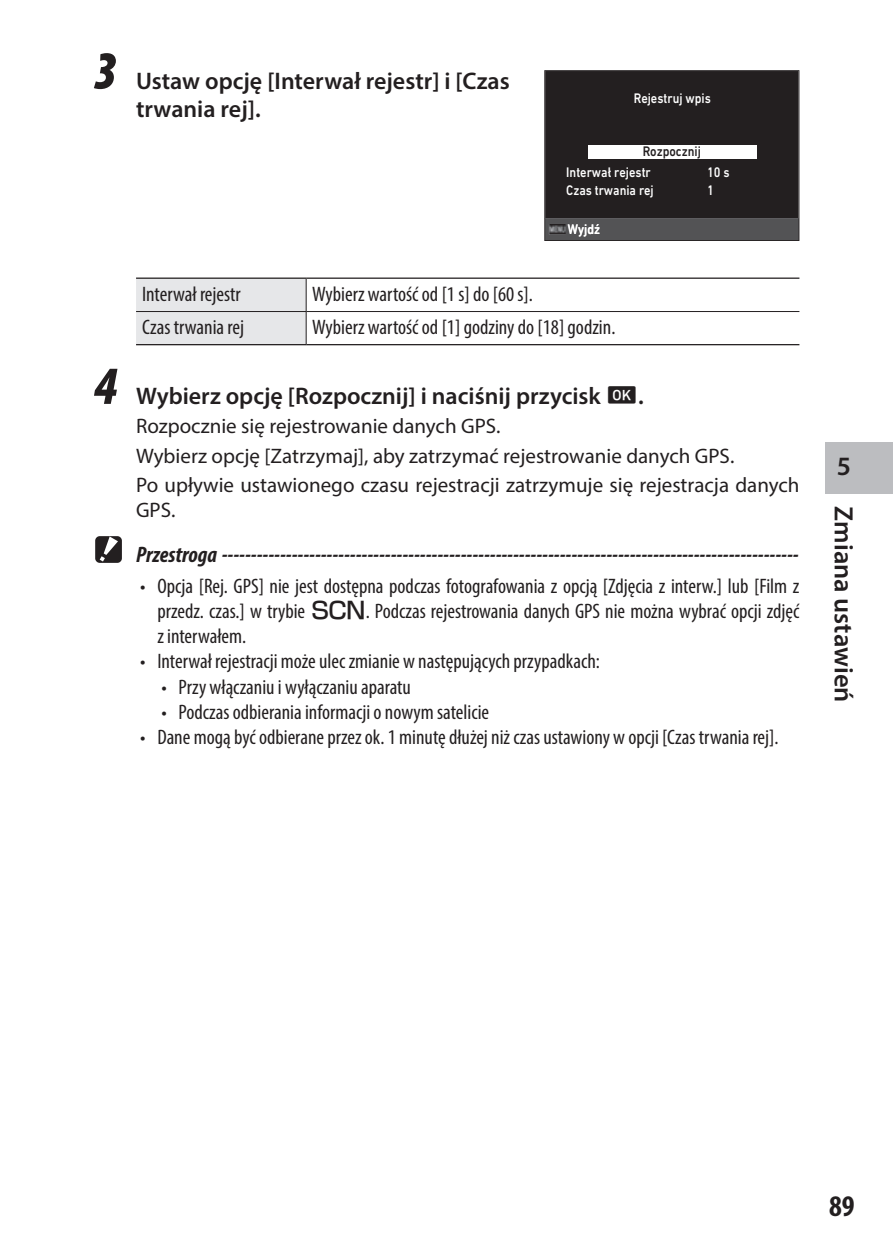
<style>
.page{position:relative;width:893px;height:1259px;background:#fff}
.page>*{position:absolute;margin:0;border:0;box-sizing:border-box;transform-origin:0 0}
.t1{font:italic 900 condensed 54px "Myriad Pro";color:#231f20}
.t2{font:700 condensed 30px "Myriad Pro";color:#231f20}
.t3{font:600 26.7px "Myriad Pro";color:#231f20}
.t4{font:600 24px/28.8px "Myriad Pro";color:#231f20}
.t5{font:italic 700 condensed 22.5px "Myriad Pro";color:#231f20}
.t6{font:condensed 21px/25.2px "Myriad Pro";color:#231f20;text-align:justify}
.t7{font:21px/29.4px "Myriad Pro";color:#231f20}
.t8{font:500 14.1px/17.4px "DIN Next W1 G";color:#fff;scale:.88 1}
.t9{font:500 14.1px "DIN Next W1 G";color:#231f20;scale:.88 1}
.s1{font-family:"INGRI100";font-weight:400}
.s2{font-family:"INGRI100";font-stretch:normal}
</style>
<div class="page">
<div style="left:825px;top:442px;width:68px;height:51px;background:#bcbdc0"></div>
<div style="left:136px;top:279px;width:170px;height:65px;background:#e6e7e9"></div>
<hr style="left:136px;top:344px;width:170px;height:1px;background:#231f20">
<hr style="left:306px;top:344px;width:493px;height:1px;background:#231f20">
<hr style="left:136px;top:277px;width:170px;height:2px;background:#231f20">
<hr style="left:306px;top:277px;width:493px;height:2px;background:#231f20">
<hr style="left:306px;top:279px;width:1px;height:32px;background:#231f20">
<hr style="left:136px;top:311px;width:170px;height:1px;background:#231f20">
<hr style="left:306px;top:311px;width:493px;height:1px;background:#231f20">
<hr style="left:306px;top:312px;width:1px;height:32px;background:#231f20">
<div style="left:95px;top:536px;width:27px;height:27px;background:#231f20;border-radius:5px"></div>
<svg style="left:100px;top:536px;width:18px;height:25px"></svg>
<svg style="left:544px;top:70px;width:255px;height:171px;background:#363334"></svg>
<h1 class="t1" style="left:94px;top:42px;width:26px">3</h1>
<p class="t4" style="left:136px;top:66px;width:375px">Ustaw opcję [Interwał rejestr] i [Czas trwania rej].</p>
<p class="t8" style="left:634px;top:90px;width:89px">Rejestruj wpis</p>
<p class="t9" style="left:643px;top:143px;width:68px">Rozpocznij</p>
<p class="t8" style="left:566px;top:164px;width:101px">Interwał rejestr<br>Czas trwania rej</p>
<p class="t8" style="left:707px;top:163px;width:27px">10 s</p>
<p class="t8" style="left:707px;top:181px;width:9px">1</p>
<p class="t8" style="left:568px;top:221px;width:38px">Wyjdź</p>
<h1 class="t1" style="left:94px;top:357px;width:26px">4</h1>
<p class="t6" style="left:142px;top:281px;width:100px">Interwał rejestr</p>
<p class="t6" style="left:312px;top:281px;width:222px">Wybierz wartość od [1 s] do [60 s].</p>
<p class="t6" style="left:142px;top:314px;width:103px">Czas trwania rej</p>
<p class="t6" style="left:312px;top:314px;width:305px">Wybierz wartość od [1] godziny do [18] godzin.</p>
<p class="t4" style="left:136px;top:381px;width:509px">Wybierz opcję [Rozpocznij] i naciśnij przycisk <span class="s1">e</span>.</p>
<p class="t7" style="left:136px;top:411px;width:665px">Rozpocznie się rejestrowanie danych GPS.<br>Wybierz opcję [Zatrzymaj], aby zatrzymać rejestrowanie danych GPS.<br>Po upływie ustawionego czasu rejestracji zatrzymuje się rejestracja danych</p>
<p class="t7" style="left:136px;top:495px;width:41px">GPS.</p>
<p class="t5" style="left:136px;top:540px;width:664px">Przestroga ---------------------------------------------------------------------------------------------------</p>
<p class="t6" style="left:157px;top:573px;width:644px;text-indent:-17px">• Opcja [Rej. GPS] nie jest dostępna podczas fotografowania z opcją [Zdjęcia z interw.] lub [Film z przedz. czas.] w trybie <span class="s2">T</span>. Podczas rejestrowania danych GPS nie można wybrać opcji zdjęć z interwałem.</p>
<p class="t6" style="left:140px;top:648px;width:461px">• Interwał rejestracji może ulec zmianie w następujących przypadkach:</p>
<p class="t6" style="left:162px;top:673px;width:251px">• Przy włączaniu i wyłączaniu aparatu</p>
<p class="t6" style="left:162px;top:699px;width:329px">• Podczas odbierania informacji o nowym satelicie</p>
<p class="t6" style="left:140px;top:724px;width:640px">• Dane mogą być odbierane przez ok. 1 minutę dłużej niż czas ustawiony w opcji [Czas trwania rej].</p>
<p class="t3" style="left:837px;top:449px;width:16px">5</p>
<p class="t3" style="left:861px;top:506px;width:198px;rotate:90deg">Zmiana ustawień</p>
<h2 class="t2" style="left:829px;top:1187px;width:27px">89</h2>
</div>
